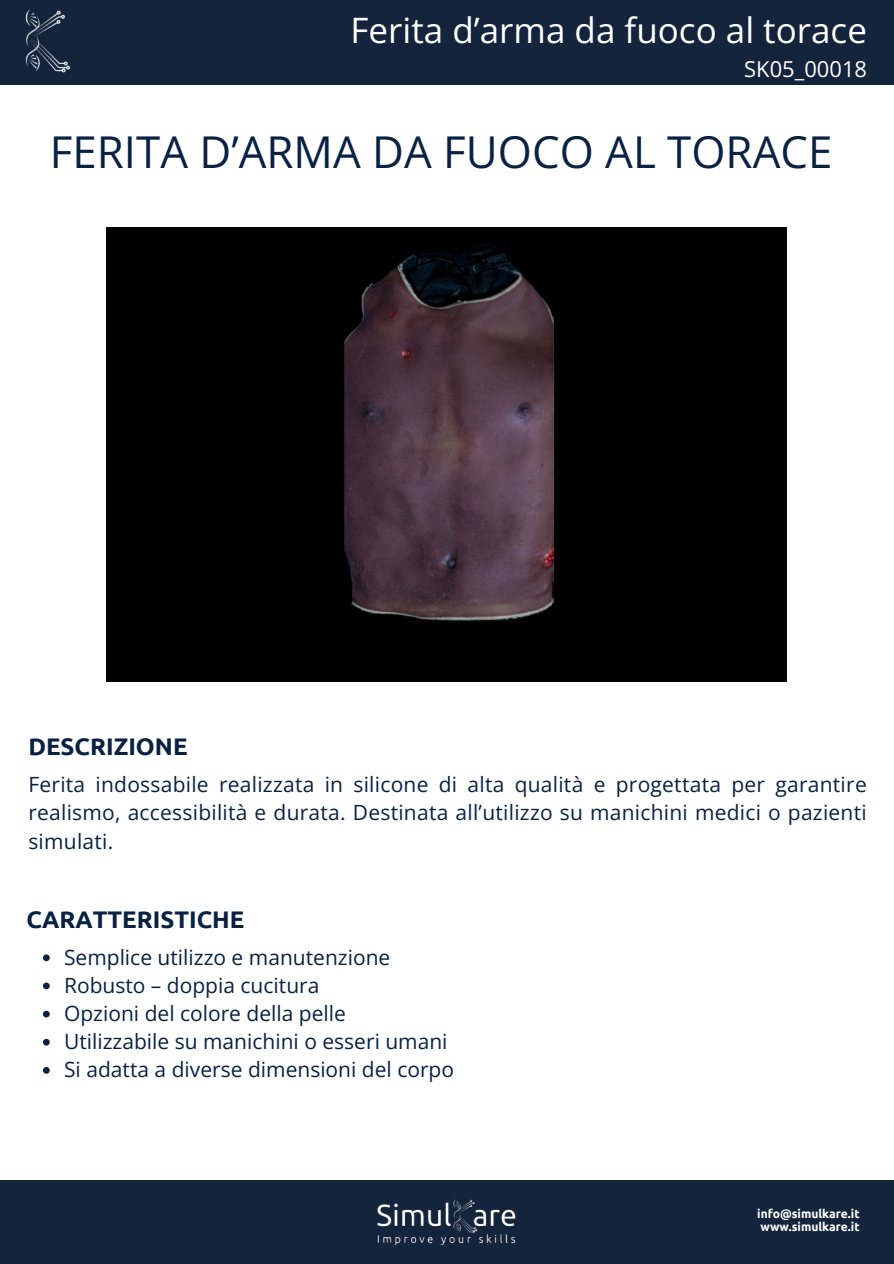
<style>
.page{position:relative;width:894px;height:1264px;background:#fff}
.page>*{position:absolute;margin:0;border:0;box-sizing:border-box;transform-origin:0 0}
.t1{font:43.8px "Open Sans";color:#092244}
.t2{font:34.95px "Open Sans";color:#fff}
.t3{font:700 24px "Ubuntu";color:#092244}
.t4{font:21.9px "Open Sans";color:#fff}
.t5{font:21px/28.2px "Open Sans";color:#092244;text-align:justify}
.t6{font:700 12px/13.5px "Ubuntu";color:#fff}
</style>
<div class="page">
<div style="left:0;top:0;width:892px;height:85px;background:#14243c"></div>
<img style="left:25px;top:10px;width:46px;height:63px">
<div style="left:0;top:1179px;width:892px;height:84px;background:#14243c"></div>
<img style="left:377px;top:1199px;width:139px;height:45px">
<svg style="left:43px;top:954px;width:7px;height:7px"></svg>
<svg style="left:43px;top:982px;width:7px;height:7px"></svg>
<svg style="left:43px;top:1010px;width:7px;height:7px"></svg>
<svg style="left:43px;top:1038px;width:7px;height:7px"></svg>
<svg style="left:43px;top:1067px;width:7px;height:6px"></svg>
<img style="left:107px;top:227px;width:679px;height:454px">
<p class="t2" style="left:350px;top:6px;width:518px">Ferita d’arma da fuoco al torace</p>
<p class="t4" style="left:744px;top:54px;width:124px">SK05_00018</p>
<p class="t1" style="left:50px;top:121px;width:784px">FERITA D’ARMA DA FUOCO AL TORACE</p>
<h2 class="t3" style="left:28px;top:732px;width:161px">DESCRIZIONE</h2>
<p class="t5" style="left:28px;top:770px;width:839px">Ferita indossabile realizzata in silicone di alta qualità e progettata per garantire realismo, accessibilità e durata. Destinata all’utilizzo su manichini medici o pazienti simulati.</p>
<h1 class="t3" style="left:27px;top:905px;width:219px">CARATTERISTICHE</h1>
<h3 class="t5" style="left:64px;top:942px;width:328px">Semplice utilizzo e manutenzione</h3>
<h4 class="t5" style="left:64px;top:970px;width:257px">Robusto – doppia cucitura</h4>
<h3 class="t5" style="left:64px;top:998px;width:283px">Opzioni del colore della pelle</h3>
<p class="t5" style="left:64px;top:1026px;width:385px">Utilizzabile su manichini o esseri umani</p>
<p class="t5" style="left:64px;top:1054px;width:391px">Si adatta a diverse dimensioni del corpo</p>
<p class="t6" style="left:757px;top:1206px;width:104px">info@simulkare.it www.simulkare.it</p>
</div>
